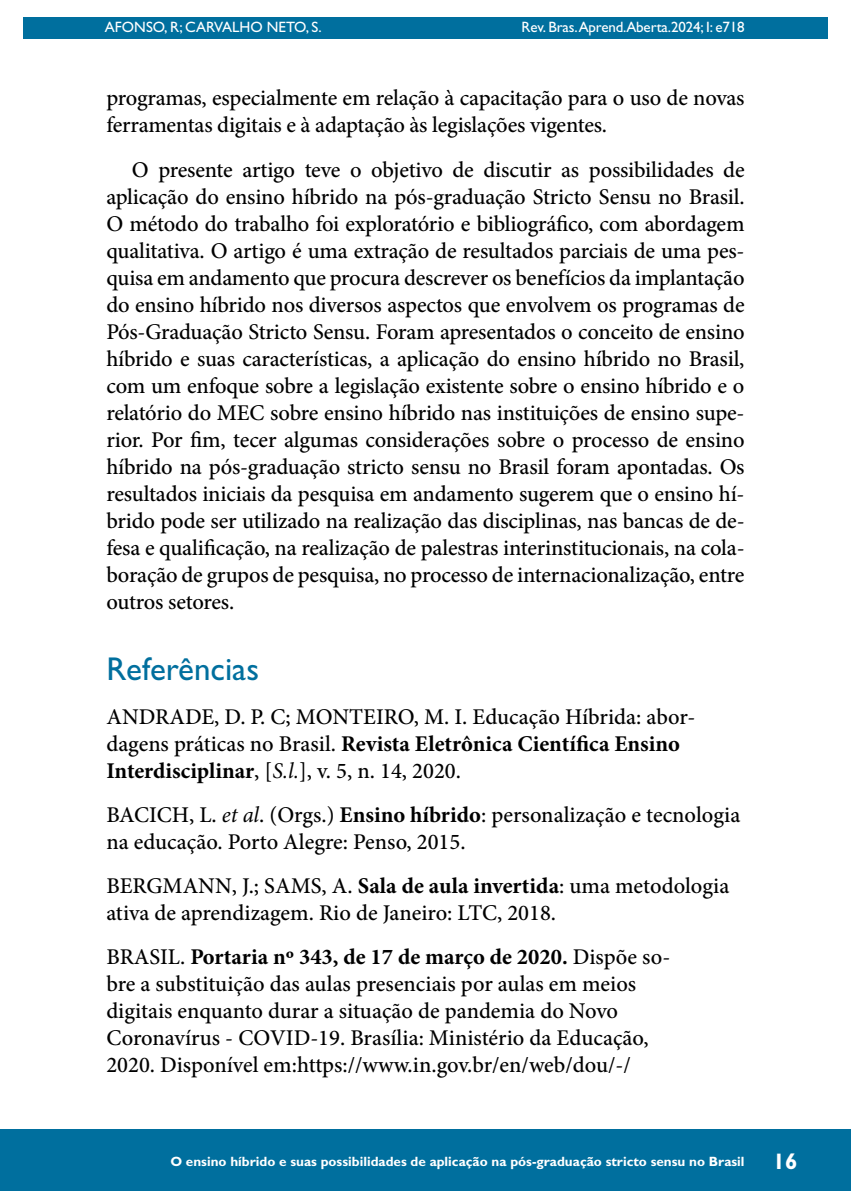
<style>
.page{position:relative;width:851px;height:1191px;background:#fff}
.page>*{position:absolute;margin:0;border:0;box-sizing:border-box;transform-origin:0 0}
.t1{font:33px "Gill Sans Std";color:#006f9e}
.t2{font:500 22.5px/27px "Minion Pro";letter-spacing:-.005em;color:#000}
.t3{font:15px "Gill Sans Std";letter-spacing:-.01em;color:#fff}
.t4{font:700 13.5px "Gill Sans Std";color:#fff}
.s1{font-weight:700}
.s2{font-weight:400;font-style:italic}
.s3{font-size:22.5px}
</style>
<div class="page">
<hr style="left:104px;top:0;width:1px;height:467px;background:#006f9e">
<div style="left:23px;top:17px;width:804px;height:21px;background:#006f9e"></div>
<div style="left:0;top:1129px;width:850px;height:62px;background:#006f9e"></div>
<p class="t3" style="left:105px;top:18px;width:218px">AFONSO, R; CARVALHO NETO, S.</p>
<p class="t3" style="left:521px;top:18px;width:224px">Rev. Bras.Aprend.Aberta.2024; I: e718</p>
<p class="t2" style="left:106px;top:85px;width:639px">programas, especialmente em relação à capacitação para o uso de novas ferramentas digitais e à adaptação às legislações vigentes.</p>
<p class="t2" style="left:106px;top:156px;width:639px;text-align:justify;text-indent:26px">O presente artigo teve o objetivo de discutir as possibilidades de aplicação do ensino híbrido na pós-graduação Stricto Sensu no Brasil.<br>O método do trabalho foi exploratório e bibliográfico, com abordagem qualitativa. O artigo é uma extração de resultados parciais de uma pes&shy;quisa em andamento que procura descrever os benefícios da implantação do ensino híbrido nos diversos aspectos que envolvem os programas de Pós-Graduação Stricto Sensu. Foram apresentados o conceito de ensino híbrido e suas características, a aplicação do ensino híbrido no Brasil, com um enfoque sobre a legislação existente sobre o ensino híbrido e o relatório do MEC sobre ensino híbrido nas instituições de ensino supe&shy;rior. Por fim, tecer algumas considerações sobre o processo de ensino híbrido na pós-graduação stricto sensu no Brasil foram apontadas. Os resultados iniciais da pesquisa em andamento sugerem que o ensino hí&shy;brido pode ser utilizado na realização das disciplinas, nas bancas de de&shy;fesa e qualificação, na realização de palestras interinstitucionais, na cola&shy;boração de grupos de pesquisa, no processo de internacionalização, entre outros setores.</p>
<h1 class="t1" style="left:106px;top:650px;width:154px">Referências</h1>
<p class="t2" style="left:106px;top:703px;width:590px">ANDRADE, D. P. C; MONTEIRO, M. I. Educação Híbrida: abor&shy;dagens práticas no Brasil. <span class="s1">Revista Eletrônica Científica Ensino<br>Interdisciplinar</span>, [<span class="s2">S.l.</span>], v. 5, n. 14, 2020.</p>
<p class="t2" style="left:106px;top:801px;width:635px">BACICH, L. <span class="s2">et al</span>. (Orgs.) <span class="s1">Ensino híbrido</span>: personalização e tecnologia na educação. Porto Alegre: Penso, 2015.</p>
<p class="t2" style="left:106px;top:872px;width:624px">BERGMANN, J.; SAMS, A. <span class="s1">Sala de aula invertida</span>: uma metodologia ativa de aprendizagem. Rio de Janeiro: LTC, 2018.</p>
<p class="t2" style="left:106px;top:943px;width:565px">BRASIL. <span class="s1">Portaria nº 343, de 17 de março de 2020.</span> Dispõe so&shy;bre a substituição das aulas presenciais por aulas em meios digitais enquanto durar a situação de pandemia do Novo Coronavírus - COVID-19. Brasília: Ministério da Educação, 2020. Disponível em:https://www.in.gov.br/en/web/dou/-/</p>
<p class="t4" style="left:170px;top:1153px;width:628px">O ensino híbrido e suas possibilidades de aplicação na pós-graduação stricto sensu no Brasil <span class="s3">16</span></p>
</div>
